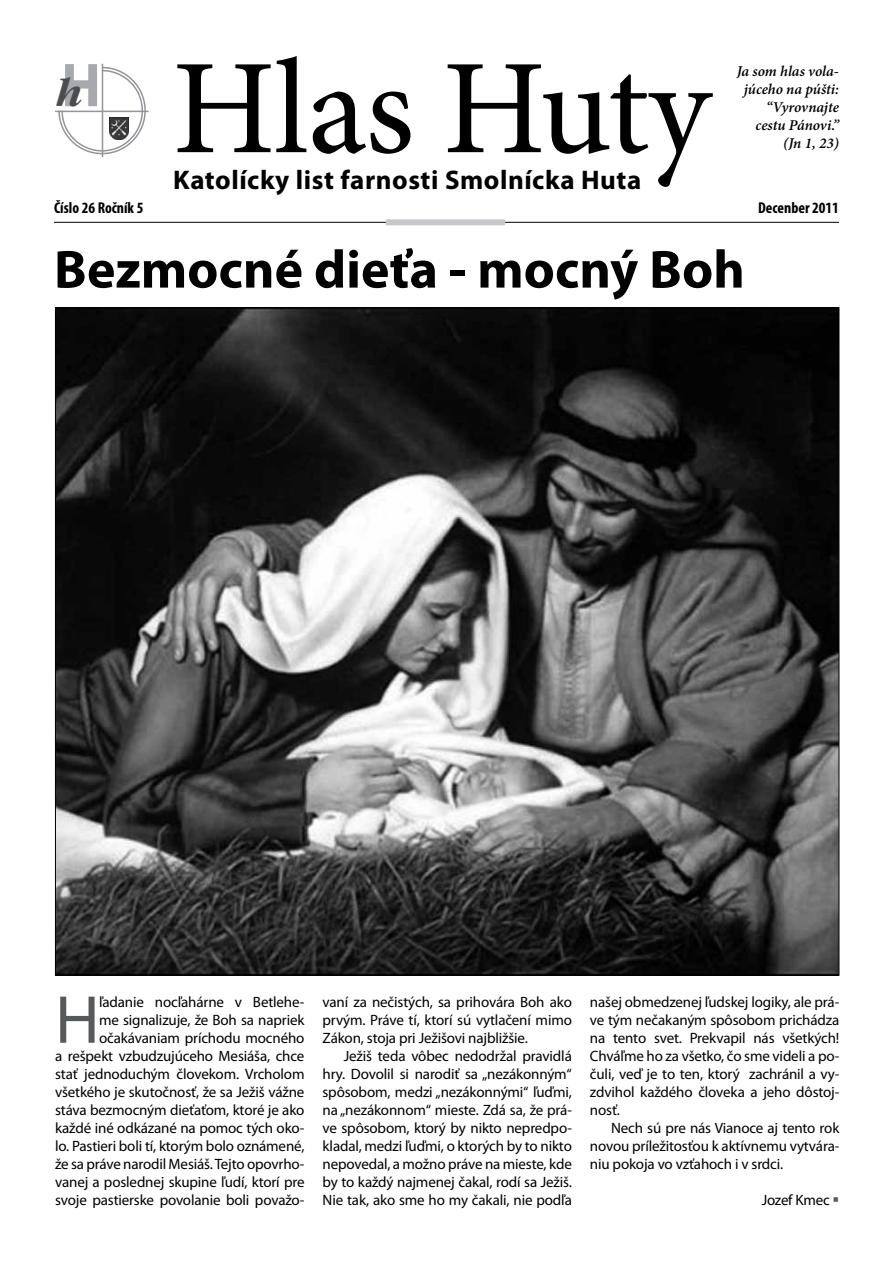
<style>
.page{position:relative;width:893px;height:1263px;background:#fff}
.page>*{position:absolute;margin:0;border:0;box-sizing:border-box;transform-origin:0 0}
.t1{font:135px "Minion Pro";letter-spacing:-.01em;color:#000}
.t2{font:68.4px "Myriad Pro";color:#58595b}
.t3{font:700 54px "Myriad Pro";color:#000}
.t4{font:italic 700 40.5px "Garamond Itc TEE";color:#4d4d4f}
.t5{font:700 27px "Myriad Pro";letter-spacing:.02em;color:#000}
.t6{font:700 condensed 15.75px "Myriad Pro";color:#000}
.t7{font:15px/18px "Myriad Pro";letter-spacing:-.01em;color:#000;text-align:justify}
.t8{font:italic 600 15px/18px "Minion Pro";letter-spacing:-.005em;color:#000;text-align:right}
.s1{font-family:"Myriad Pro";font-style:normal;font-size:62.55px;color:#a7a9ac}
.s2{color:#58595b}
</style>
<div class="page">
<hr style="left:54px;top:222px;width:785px;height:1px;background:#000">
<div style="left:386px;top:219px;width:119px;height:6px;background:#c7c8ca"></div>
<svg style="left:58px;top:66px;width:89px;height:89px"></svg>
<hr style="left:55px;top:111px;width:94px;height:1px;background:#939598">
<hr style="left:102px;top:64px;width:1px;height:93px;background:#939598">
<img style="left:57px;top:309px;width:780px;height:665px">
<h1 class="t1" style="left:172px;top:19px;width:539px">Hlas Huty</h1>
<h3 class="t4" style="left:56px;top:68px;width:46px">h<span class="s1">H</span></h3>
<p class="t8" style="left:737px;top:62px;width:104px">Ja som hlas vola&shy;júceho na púšti: “Vyrovnajte cestu Pánovi.” (Jn 1, 23)</p>
<h3 class="t5" style="left:173px;top:162px;width:469px">Katolícky list farnosti Smolnícka Huta</h3>
<p class="t6" style="left:54px;top:198px;width:91px">Číslo 26 Ročník 5</p>
<h3 class="t3" style="left:54px;top:234px;width:692px">Bezmocné dieťa - mocný Boh</h3>
<p class="t6" style="left:758px;top:198px;width:82px">Decenber 2011</p>
<p class="t7" style="left:55px;top:992px;width:251px;text-align:right">ľadanie nocľahárne v Betlehe-<br>me signalizuje, že Boh sa napriek očakávaniam príchodu mocného<br>a rešpekt vzbudzujúceho Mesiáša, chce stať jednoduchým človekom. Vrcholom všetkého je skutočnosť, že sa Ježiš vážne stáva bezmocným dieťaťom, ktoré je ako každé iné odkázané na pomoc tých oko&shy;lo. Pastieri boli tí, ktorým bolo oznámené, že sa práve narodil Mesiáš. Tejto opovrho&shy;vanej a poslednej skupine ľudí, ktorí pre svoje pastierske povolanie boli považo-</p>
<p class="t7" style="left:322px;top:992px;width:251px">vaní za nečistých, sa prihovára Boh ako prvým. Práve tí, ktorí sú vytlačení mimo Zákon, stoja pri Ježišovi najbližšie.</p>
<h2 class="t2" style="left:55px;top:978px;width:46px">H</h2>
<p class="t7" style="left:322px;top:1046px;width:251px;text-indent:21px">Ježiš teda vôbec nedodržal pravidlá hry. Dovolil si narodiť sa „nezákonným“ spôsobom, medzi „nezákonnými“ ľuďmi, na „nezákonnom“ mieste. Zdá sa, že prá&shy;ve spôsobom, ktorý by nikto nepredpo&shy;kladal, medzi ľuďmi, o ktorých by to nikto nepovedal, a možno práve na mieste, kde by to každý najmenej čakal, rodí sa Ježiš.<br>Nie tak, ako sme ho my čakali, nie podľa</p>
<p class="t7" style="left:590px;top:992px;width:251px">našej obmedzenej ľudskej logiky, ale prá&shy;ve tým nečakaným spôsobom prichádza na tento svet. Prekvapil nás všetkých!<br>Chváľme ho za všetko, čo sme videli a po&shy;čuli, veď je to ten, ktorý zachránil a vy&shy;zdvihol každého človeka a jeho dôstoj&shy;nosť.</p>
<p class="t7" style="left:590px;top:1118px;width:251px;text-indent:21px">Nech sú pre nás Vianoce aj tento rok novou príležitosťou k aktívnemu vytvára&shy;niu pokoja vo vzťahoch i v srdci.</p>
<p class="t7" style="left:762px;top:1190px;width:79px">Jozef Kmec <span class="s2">▪</span></p>
</div>
